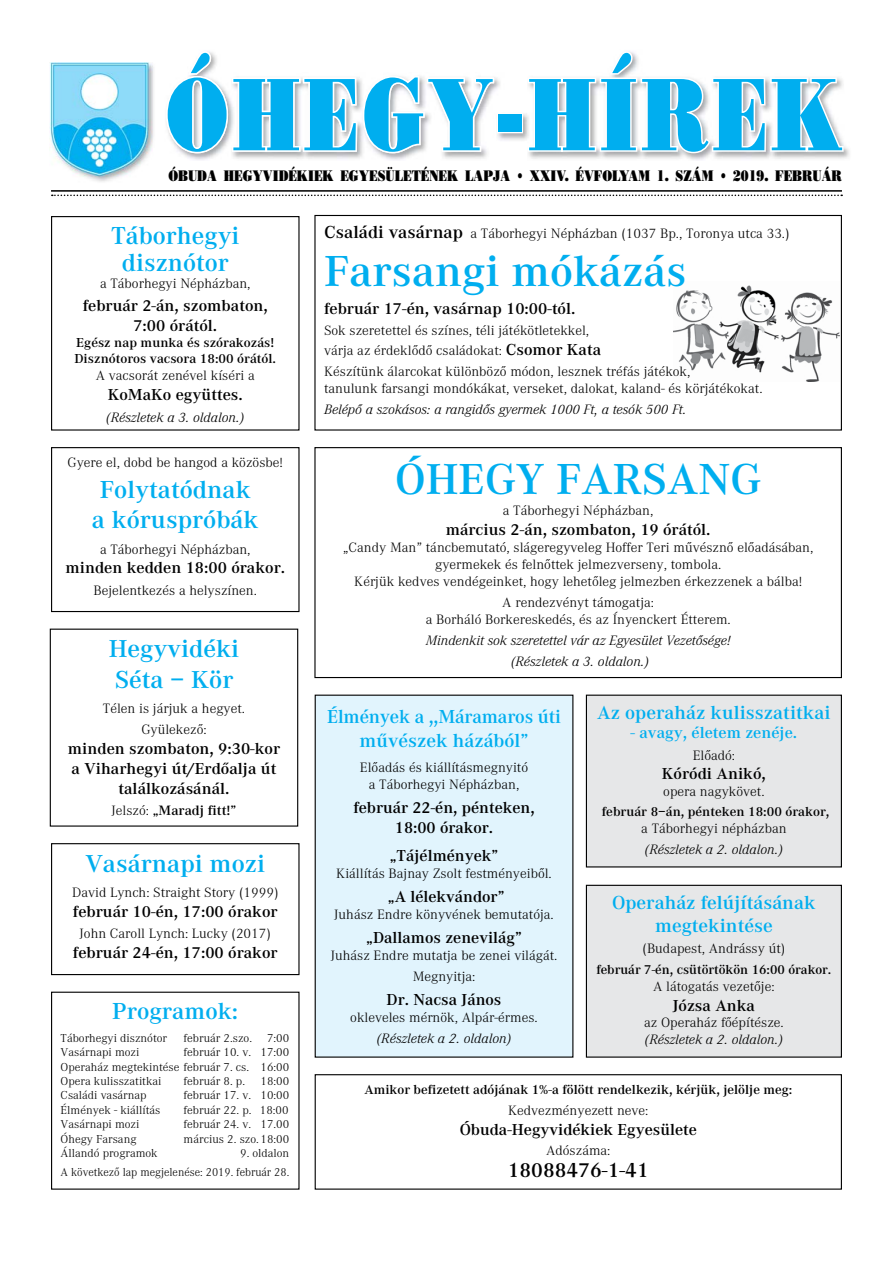
<style>
.page{position:relative;width:893px;height:1263px;background:#fff}
.page>*{position:absolute;margin:0;border:0;box-sizing:border-box;transform-origin:0 0}
.t1{font:102.75px "H Bodoni Poster";letter-spacing:.06em;color:#00aeef;scale:.73 1}
.t2{font:700 45px "Corporate Light Gs";color:#00aeef;scale:1.04 1}
.t3{font:700 25.5px/30.6px "Corporate Light Gs";color:#00aeef;text-align:center;scale:1.05 1}
.t4{font:700 25.5px/27px "Corporate Light Gs";color:#00aeef;text-align:center;scale:1.04 1}
.t5{font:700 24px "Corporate Light Gs";color:#00aeef;scale:1.05 1}
.t6{font:700 21px "Corporate Gs";color:#000;scale:1.05 1}
.t7{font:700 19.5px/23.4px "Corporate Light Gs";color:#00aeef;text-align:center;scale:1.05 1}
.t8{font:700 19.5px/23.4px "Corporate Light Gs";color:#00aeef;text-align:center}
.t9{font:700 16.5px/19.8px "Corporate Gs";color:#000;text-align:center;scale:1.05 1}
.t10{font:700 16.5px/19.8px "Corporate Gs";color:#000;text-align:center;scale:1.04 1}
.t11{font:700 16.5px "Corporate Gs";color:#00aeef;scale:1.05 1}
.t12{font:15.3px "H Bodoni Poster";color:#000;scale:.77 1}
.t13{font:14.1px/17px "Corporate Light Gs Plain";color:#000;text-align:center;scale:1.05 1}
.t14{font:italic 14.1px/21.1px "Corporate Light Gs";color:#000;text-align:center;scale:1.05 1}
.t15{font:700 14.1px "Corporate Gs";color:#000;scale:1.05 1}
.t16{font:700 13.5px/16.2px "Corporate Gs";color:#000;scale:1.05 1}
.t17{font:700 13.5px "Corporate Gs";color:#000;scale:1.04 1}
.t18{font:700 13.5px "Corporate Gs";color:#000}
.t19{font:12px/14.4px "Corporate Light Gs Plain";color:#000;text-align:justify;scale:1.05 1}
.s1{font-size:112.5px;color:#fff}
.s2{color:#fff}
.s3{font-family:"Corporate Light Gs Plain";font-weight:400}
.s4{font-family:"Corporate Gs";font-weight:700;font-size:18px}
.s5{font-family:"Corporate Gs";font-weight:700;font-size:16.5px}
</style>
<div class="page">
<svg style="left:52px;top:195px;width:790px;height:1px"></svg>
<hr style="left:51px;top:190px;width:791px;height:2px;background:#000">
<img style="left:181px;top:51px;width:669px;height:109px">
<svg style="left:166px;top:51px;width:328px;height:102px"></svg>
<img style="left:50px;top:62px;width:103px;height:117px">
<svg style="left:314px;top:1074px;width:528px;height:116px"></svg>
<svg style="left:51px;top:991px;width:249px;height:199px"></svg>
<svg style="left:51px;top:216px;width:249px;height:215px"></svg>
<svg style="left:51px;top:447px;width:249px;height:166px"></svg>
<svg style="left:51px;top:843px;width:249px;height:133px"></svg>
<svg style="left:49px;top:628px;width:250px;height:199px"></svg>
<div style="left:585px;top:694px;width:257px;height:174px;background:#e6e7e8"></div>
<svg style="left:314px;top:447px;width:528px;height:232px"></svg>
<div style="left:585px;top:884px;width:257px;height:174px;background:#e6e7e8"></div>
<div style="left:314px;top:694px;width:260px;height:364px;background:#e1f4fd"></div>
<svg style="left:314px;top:214px;width:528px;height:217px"></svg>
<h1 class="t1" style="left:166px;top:74px;width:928px">ÓHEGY<span class="s1">-</span><span class="s2">H</span>ÍREK</h1>
<p class="t12" style="left:168px;top:169px;width:876px">ÓBUDA HEGYVIDÉKIEK EGYESÜLETÉNEK LAPJA • XXIV. ÉVFOLYAM 1. SZÁM • 2019. FEBRUÁR</p>
<h3 class="t4" style="left:111px;top:226px;width:125px">Táborhegyi disznótor</h3>
<p class="t13" style="left:100px;top:276px;width:145px">a Táborhegyi Népházban,</p>
<p class="t9" style="left:83px;top:298px;width:178px">február 2-án, szombaton,<br>7:00 órától.</p>
<p class="t16" style="left:74px;top:336px;width:194px">Egész nap munka és szórakozás!<br>Disznótoros vacsora 18:00 órától.</p>
<p class="t13" style="left:96px;top:368px;width:153px">A vacsorát zenével kíséri a</p>
<p class="t9" style="left:108px;top:387px;width:130px">KoMaKo együttes.</p>
<p class="t14" style="left:106px;top:407px;width:133px">(Részletek a 3. oldalon.)</p>
<p class="t13" style="left:68px;top:455px;width:207px">Gyere el, dobd be hangod a közösbe!</p>
<h3 class="t3" style="left:92px;top:477px;width:160px">Folytatódnak a kóruspróbák</h3>
<p class="t13" style="left:100px;top:542px;width:145px">a Táborhegyi Népházban,</p>
<p class="t9" style="left:65px;top:560px;width:211px">minden kedden 18:00 órakor.</p>
<p class="t13" style="left:94px;top:583px;width:157px">Bejelentkezés a helyszínen.</p>
<h3 class="t3" style="left:109px;top:637px;width:126px;text-align:left">Hegyvidéki<br>Séta – Kör</h3>
<p class="t13" style="left:103px;top:699px;width:137px;line-height:21.1px">Télen is járjuk a hegyet.<br>Gyülekezô:</p>
<p class="t9" style="left:68px;top:741px;width:204px">minden szombaton, 9:30-kor a Viharhegyi út/Erdôalja út találkozásánál.</p>
<p class="t15" style="left:112px;top:805px;width:121px"><span class="s3">Jelszó:</span> „Maradj fitt!”</p>
<h3 class="t3" style="left:85px;top:851px;width:173px">Vasárnapi mozi</h3>
<p class="t13" style="left:72px;top:885px;width:198px">David Lynch: Straight Story (1999)</p>
<p class="t9" style="left:73px;top:904px;width:196px">február 10-én, 17:00 órakor</p>
<p class="t13" style="left:80px;top:926px;width:184px">John Caroll Lynch: Lucky (2017)</p>
<p class="t9" style="left:73px;top:945px;width:196px">február 24-én, 17:00 órakor</p>
<h3 class="t5" style="left:112px;top:1003px;width:121px">Programok:</h3>
<p class="t19" style="left:61px;top:1031px;width:103px">Táborhegyi disznótor</p>
<p class="t19" style="left:184px;top:1031px;width:102px">február 2.szo. 7:00</p>
<p class="t19" style="left:61px;top:1046px;width:77px">Vasárnapi mozi</p>
<p class="t19" style="left:61px;top:1046px;width:219px;text-indent:123px">február 10. v. 17:00<br>Operaház megtekintése február 7. cs. 16:00<br>Opera kulisszatitkai</p>
<p class="t19" style="left:184px;top:1075px;width:60px">február 8. p.</p>
<p class="t19" style="left:261px;top:1075px;width:29px">18:00</p>
<p class="t19" style="left:61px;top:1089px;width:83px">Családi vasárnap</p>
<p class="t19" style="left:184px;top:1089px;width:102px">február 17. v. 10:00</p>
<p class="t19" style="left:61px;top:1103px;width:97px">Élmények - kiállítás</p>
<p class="t19" style="left:184px;top:1103px;width:101px">február 22. p. 18:00</p>
<p class="t19" style="left:61px;top:1118px;width:77px">Vasárnapi mozi</p>
<p class="t19" style="left:184px;top:1118px;width:102px">február 24. v. 17.00</p>
<p class="t19" style="left:61px;top:1132px;width:74px">Óhegy Farsang</p>
<p class="t19" style="left:184px;top:1132px;width:102px">március 2. szo. 18:00</p>
<p class="t19" style="left:61px;top:1147px;width:94px">Állandó programok</p>
<p class="t19" style="left:61px;top:1145px;width:219px;line-height:18.6px;text-align:right">9. oldalon<br>A következô lap megjelenése: 2019. február 28.</p>
<p class="t13" style="left:324px;top:226px;width:445px"><span class="s4">Családi vasárnap</span> a Táborhegyi Népházban (1037 Bp., Toronya utca 33.)</p>
<h2 class="t2" style="left:324px;top:256px;width:350px">Farsangi mókázás</h2>
<p class="t9" style="left:324px;top:301px;width:241px">február 17-én, vasárnap 10:00-tól.</p>
<p class="t13" style="left:324px;top:322px;width:265px;line-height:19.8px;text-align:left">Sok szeretettel és színes, téli játékötletekkel, várja az érdeklôdô családokat: <span class="s5">Csomor Kata</span></p>
<p class="t13" style="left:324px;top:364px;width:419px;text-align:left">Készítünk álarcokat különbözô módon, lesznek tréfás játékok,<br>tanulunk farsangi mondókákat, verseket, dalokat, kaland- és körjátékokat.</p>
<p class="t14" style="left:324px;top:400px;width:347px">Belépô a szokásos: a rangidôs gyermek 1000 Ft, a tesók 500 Ft.</p>
<h2 class="t2" style="left:395px;top:464px;width:354px">ÓHEGY FARSANG</h2>
<p class="t13" style="left:503px;top:503px;width:145px">a Táborhegyi Népházban,</p>
<p class="t9" style="left:446px;top:522px;width:254px">március 2-án, szombaton, 19 órától.</p>
<p class="t13" style="left:343px;top:540px;width:450px">„Candy Man” táncbemutató, slágeregyveleg Hoffer Teri mûvésznô elôadásában, gyermekek és felnôttek jelmezverseny, tombola.<br>Kérjük kedves vendégeinket, hogy lehetôleg jelmezben érkezzenek a bálba!</p>
<p class="t13" style="left:426px;top:595px;width:292px">A rendezvényt támogatja:<br>a Borháló Borkereskedés, és az Ínyenckert Étterem.</p>
<p class="t14" style="left:426px;top:631px;width:292px">Mindenkit sok szeretettel vár az Egyesület Vezetôsége! (Részletek a 3. oldalon.)</p>
<h3 class="t8" style="left:327px;top:708px;width:236px">Élmények a ,,Máramaros úti mûvészek házából”</h3>
<p class="t13" style="left:360px;top:760px;width:162px">Elôadás és kiállításmegnyitó a Táborhegyi Népházban,</p>
<p class="t10" style="left:353px;top:800px;width:176px">február 22-én, pénteken,<br>18:00 órakor.</p>
<p class="t10" style="left:390px;top:848px;width:106px">„Tájélmények”</p>
<p class="t13" style="left:336px;top:866px;width:207px">Kiállítás Bajnay Zsolt festményeibôl.</p>
<p class="t10" style="left:388px;top:889px;width:114px">„A lélekvándor”</p>
<p class="t13" style="left:334px;top:907px;width:211px">Juhász Endre könyvének bemutatója.</p>
<p class="t10" style="left:366px;top:930px;width:151px">„Dallamos zenevilág”</p>
<p class="t13" style="left:331px;top:946px;width:217px;line-height:21.1px">Juhász Endre mutatja be zenei világát.<br>Megnyitja:</p>
<p class="t10" style="left:387px;top:992px;width:112px">Dr. Nacsa János</p>
<p class="t13" style="left:350px;top:1010px;width:180px">okleveles mérnök, Alpár-érmes.</p>
<p class="t14" style="left:377px;top:1029px;width:129px">(Részletek a 2. oldalon)</p>
<h3 class="t7" style="left:597px;top:703px;width:224px">Az operaház kulisszatitkai</h3>
<p class="t11" style="left:631px;top:727px;width:160px">- avagy, életem zenéje.</p>
<p class="t13" style="left:693px;top:747px;width:42px">Elôadó:</p>
<p class="t9" style="left:662px;top:766px;width:100px">Kóródi Anikó,</p>
<p class="t13" style="left:663px;top:784px;width:98px">opera nagykövet.</p>
<p class="t16" style="left:602px;top:805px;width:218px">február 8–án, pénteken 18:00 órakor,</p>
<p class="t13" style="left:641px;top:821px;width:140px">a Táborhegyi népházban</p>
<p class="t14" style="left:645px;top:840px;width:133px">(Részletek a 2. oldalon.)</p>
<h3 class="t7" style="left:612px;top:893px;width:195px">Operaház felújításának megtekintése</h3>
<p class="t13" style="left:643px;top:941px;width:137px">(Budapest, Andrássy út)</p>
<p class="t18" style="left:596px;top:965px;width:237px">február 7-én, csütörtökön 16:00 órakor.</p>
<p class="t13" style="left:653px;top:979px;width:117px">A látogatás vezetôje:</p>
<p class="t9" style="left:673px;top:997px;width:80px">Józsa Anka</p>
<p class="t13" style="left:644px;top:1015px;width:135px">az Operaház fôépítésze.</p>
<p class="t14" style="left:645px;top:1030px;width:133px">(Részletek a 2. oldalon.)</p>
<p class="t17" style="left:364px;top:1085px;width:413px">Amikor befizetett adójának 1%-a fölött rendelkezik, kérjük, jelölje meg:</p>
<p class="t13" style="left:508px;top:1103px;width:135px">Kedvezményezett neve:</p>
<p class="t10" style="left:460px;top:1121px;width:230px">Óbuda-Hegyvidékiek Egyesülete</p>
<p class="t13" style="left:546px;top:1142px;width:63px">Adószáma:</p>
<h3 class="t6" style="left:508px;top:1163px;width:136px">18088476-1-41</h3>
</div>
